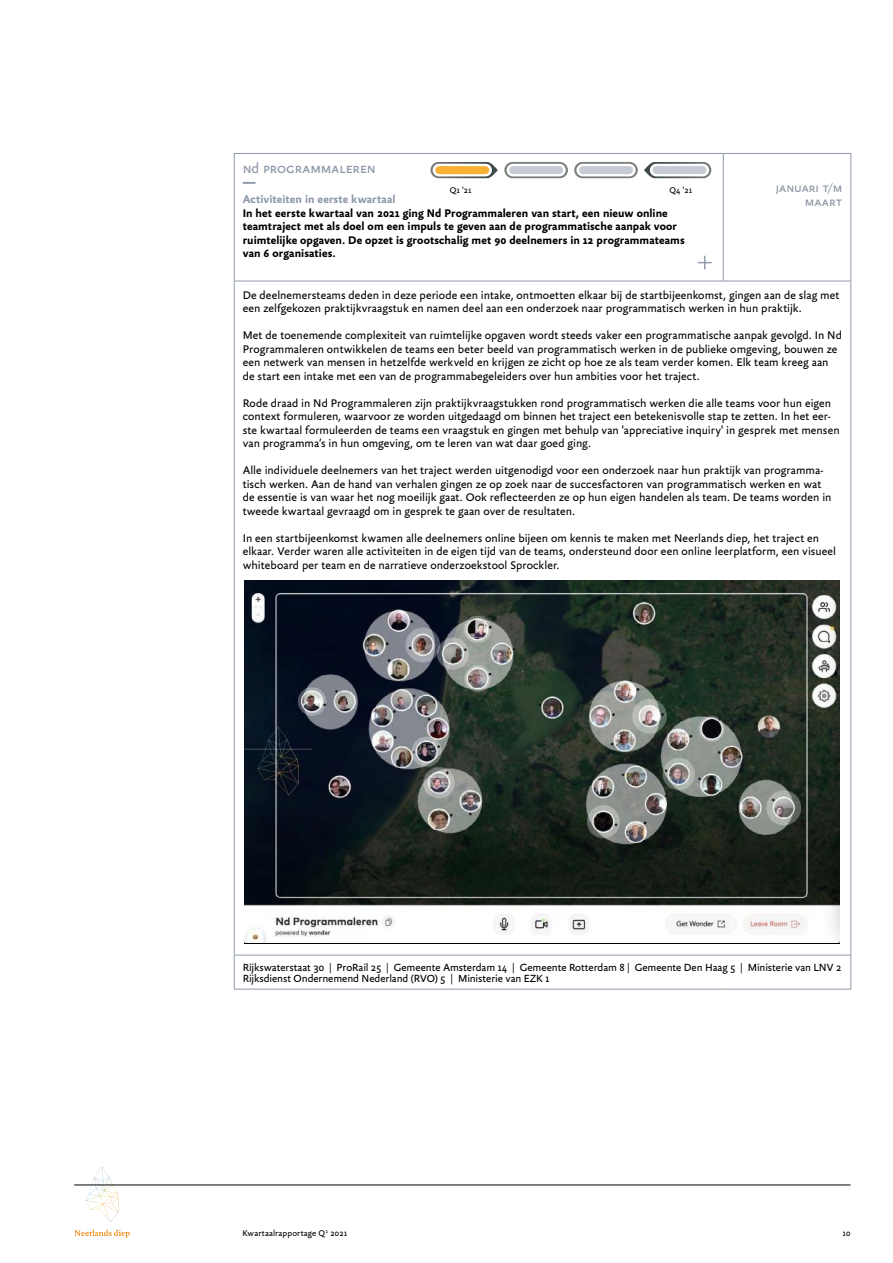
<style>
.page{position:relative;width:893px;height:1263px;background:#fff}
.page>*{position:absolute;margin:0;border:0;box-sizing:border-box;transform-origin:0 0}
.t1{font:15px "Yoga Sans Pro";letter-spacing:-.005em;color:#8e99a8}
.t2{font:13.5px/13.5px "Yoga Sans Pro";color:#8e99a8;text-align:right}
.t3{font:12px/13.5px "Yoga Sans Pro";letter-spacing:.005em;color:#000}
.t4{font:700 12px/13.5px "Yoga Sans Pro";letter-spacing:.005em;color:#000}
.t5{font:700 12px "Yoga Sans Pro";letter-spacing:.005em;color:#8e99a8}
.t6{font:11.25px/11.2px "Yoga Sans Pro";letter-spacing:-.01em;color:#000}
.t7{font:9px "Yoga Sans Pro";letter-spacing:.01em;color:#000}
</style>
<div class="page">
<svg style="left:74px;top:1230px;width:56px;height:8px"></svg>
<svg style="left:86px;top:1167px;width:32px;height:55px"></svg>
<hr style="left:74px;top:1185px;width:776px;height:1px;background:#000">
<img style="left:244px;top:580px;width:596px;height:363px">
<hr style="left:234px;top:153px;width:489px;height:1px;background:#8e99a8">
<hr style="left:234px;top:154px;width:1px;height:127px;background:#8e99a8">
<hr style="left:723px;top:153px;width:128px;height:1px;background:#8e99a8">
<hr style="left:850px;top:154px;width:1px;height:127px;background:#8e99a8">
<hr style="left:234px;top:281px;width:1px;height:674px;background:#8e99a8">
<hr style="left:850px;top:281px;width:1px;height:674px;background:#8e99a8">
<hr style="left:234px;top:955px;width:1px;height:34px;background:#8e99a8">
<hr style="left:850px;top:955px;width:1px;height:34px;background:#8e99a8">
<hr style="left:234px;top:989px;width:489px;height:1px;background:#8e99a8">
<hr style="left:723px;top:989px;width:128px;height:1px;background:#8e99a8">
<hr style="left:723px;top:154px;width:1px;height:127px;background:#8e99a8">
<hr style="left:234px;top:281px;width:489px;height:1px;background:#8e99a8">
<hr style="left:723px;top:281px;width:128px;height:1px;background:#8e99a8">
<hr style="left:234px;top:955px;width:489px;height:1px;background:#8e99a8">
<hr style="left:723px;top:955px;width:128px;height:1px;background:#8e99a8">
<svg style="left:243px;top:182px;width:12px;height:2px"></svg>
<svg style="left:698px;top:256px;width:14px;height:13px"></svg>
<svg style="left:430px;top:162px;width:68px;height:16px"></svg>
<svg style="left:433px;top:164px;width:59px;height:12px"></svg>
<div style="left:435px;top:166px;width:54px;height:8px;background:#f7b032;border-radius:4px"></div>
<svg style="left:644px;top:162px;width:67px;height:16px"></svg>
<div style="left:650px;top:164px;width:59px;height:12px;background:#fff;border-radius:6px"></div>
<div style="left:652px;top:166px;width:54px;height:8px;background:#c6ccd4;border-radius:4px"></div>
<svg style="left:504px;top:162px;width:64px;height:16px"></svg>
<div style="left:507px;top:164px;width:59px;height:12px;background:#fff;border-radius:6px"></div>
<div style="left:509px;top:166px;width:54px;height:8px;background:#c6ccd4;border-radius:4px"></div>
<svg style="left:574px;top:162px;width:64px;height:16px"></svg>
<div style="left:576px;top:164px;width:60px;height:12px;background:#fff;border-radius:6px"></div>
<div style="left:579px;top:166px;width:54px;height:8px;background:#c6ccd4;border-radius:4px"></div>
<p class="t1" style="left:243px;top:160px;width:134px">nd programmaleren</p>
<p class="t5" style="left:243px;top:192px;width:154px">Activiteiten in eerste kwartaal</p>
<p class="t4" style="left:243px;top:206px;width:443px">In het eerste kwartaal van 2021 ging Nd Programmaleren van start, een nieuw online teamtraject met als doel om een impuls te geven aan de programmatische aanpak voor ruimtelijke opgaven. De opzet is grootschalig met 90 deelnemers in 12 programmateams van 6 organisaties.</p>
<p class="t7" style="left:450px;top:185px;width:23px">Q1 '21</p>
<p class="t7" style="left:669px;top:185px;width:24px">Q4 '21</p>
<p class="t2" style="left:776px;top:181px;width:68px">januari t/m maart</p>
<p class="t3" style="left:243px;top:288px;width:598px">De deelnemersteams deden in deze periode een intake, ontmoetten elkaar bij de startbijeenkomst, gingen aan de slag met een zelfgekozen praktijkvraagstuk en namen deel aan een onderzoek naar programmatisch werken in hun praktijk.</p>
<p class="t3" style="left:243px;top:328px;width:601px">Met de toenemende complexiteit van ruimtelijke opgaven wordt steeds vaker een programmatische aanpak gevolgd. In Nd Programmaleren ontwikkelen de teams een beter beeld van programmatisch werken in de publieke omgeving, bouwen ze een netwerk van mensen in hetzelfde werkveld en krijgen ze zicht op hoe ze als team verder komen. Elk team kreeg aan de start een intake met een van de programmabegeleiders over hun ambities voor het traject.</p>
<p class="t3" style="left:243px;top:396px;width:598px">Rode draad in Nd Programmaleren zijn praktijkvraagstukken rond programmatisch werken die alle teams voor hun eigen context formuleren, waarvoor ze worden uitgedaagd om binnen het traject een betekenisvolle stap te zetten. In het eer&shy;ste kwartaal formuleerden de teams een vraagstuk en gingen met behulp van 'appreciative inquiry' in gesprek met mensen van programma’s in hun omgeving, om te leren van wat daar goed ging.</p>
<p class="t3" style="left:243px;top:463px;width:590px">Alle individuele deelnemers van het traject werden uitgenodigd voor een onderzoek naar hun praktijk van programma&shy;tisch werken. Aan de hand van verhalen gingen ze op zoek naar de succesfactoren van programmatisch werken en wat de essentie is van waar het nog moeilijk gaat. Ook reflecteerden ze op hun eigen handelen als team. De teams worden in tweede kwartaal gevraagd om in gesprek te gaan over de resultaten.</p>
<p class="t3" style="left:243px;top:531px;width:595px">In een startbijeenkomst kwamen alle deelnemers online bijeen om kennis te maken met Neerlands diep, het traject en elkaar. Verder waren alle activiteiten in de eigen tijd van de teams, ondersteund door een online leerplatform, een visueel whiteboard per team en de narratieve onderzoekstool Sprockler.</p>
<p class="t6" style="left:243px;top:961px;width:600px">Rijkswaterstaat 30 | ProRail 25 | Gemeente Amsterdam 14 | Gemeente Rotterdam 8 | Gemeente Den Haag 5 | Ministerie van LNV 2<br>Rijksdienst Ondernemend Nederland (RVO) 5 | Ministerie van EZK 1</p>
<p class="t7" style="left:242px;top:1228px;width:106px">Kwartaalrapportage Q1 2021</p>
<p class="t7" style="left:842px;top:1228px;width:9px">10</p>
</div>
